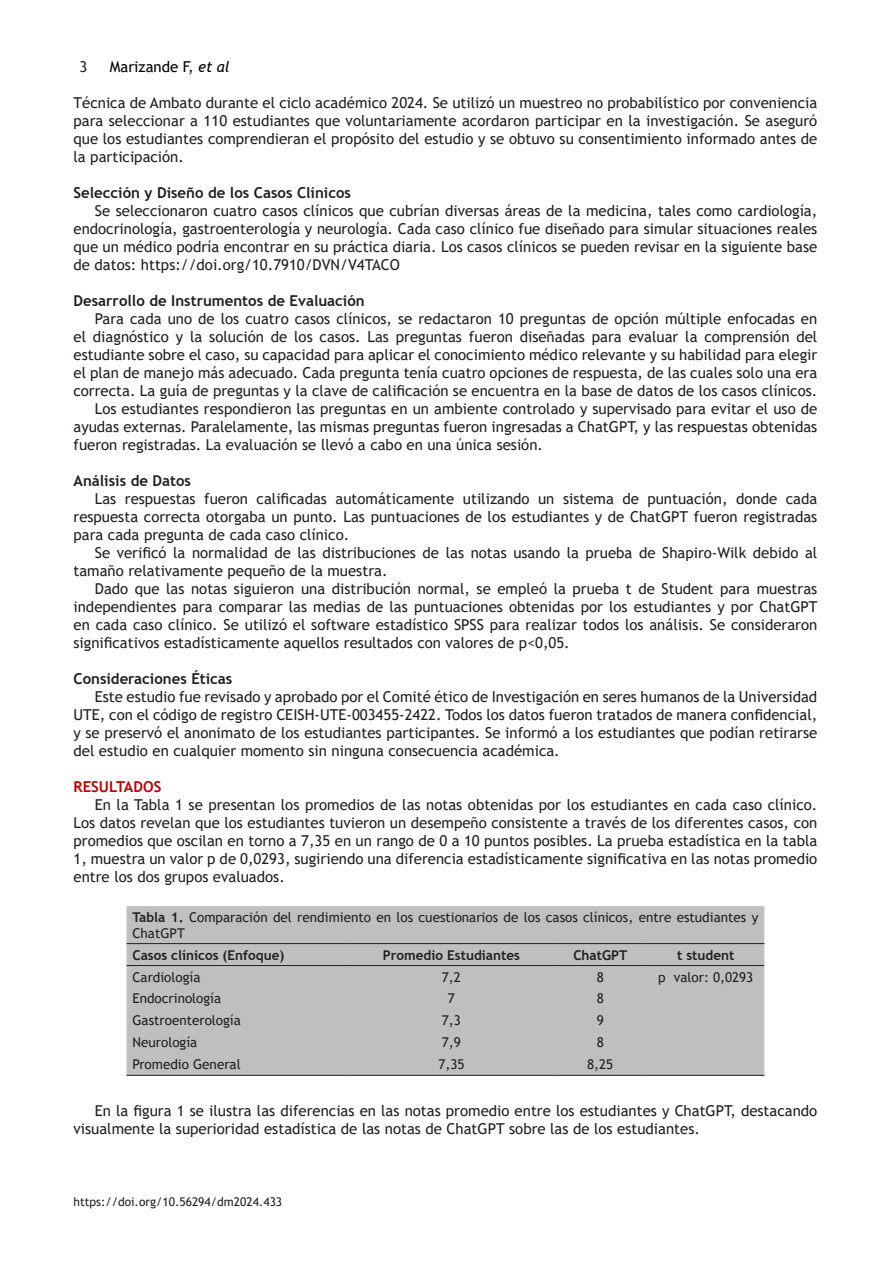
<style>
.page{position:relative;width:893px;height:1263px;background:#fff}
.page>*{position:absolute;margin:0;border:0;box-sizing:border-box;transform-origin:0 0}
.t1{font:15px/18px "Trebuchet MS";color:#231f20;text-align:justify}
.t2{font:700 15px "Trebuchet MS";color:#231f20}
.t3{font:15px "Trebuchet MS";color:#000}
.t4{font:700 15px "Trebuchet MS";color:#be0000}
.t5{font:13.5px/15.5px "Trebuchet MS";color:#231f20}
.t6{font:700 13.5px "Trebuchet MS";color:#231f20}
.t7{font:12px "Trebuchet MS";color:#231f20}
.s1{font-style:italic}
.s2{font-weight:700}
</style>
<div class="page">
<div style="left:126px;top:906px;width:638px;height:169px;background:#bfbfbf"></div>
<hr style="left:126px;top:943px;width:224px;height:1px;background:#231f20">
<hr style="left:350px;top:943px;width:203px;height:1px;background:#231f20">
<hr style="left:553px;top:943px;width:94px;height:1px;background:#231f20">
<hr style="left:647px;top:943px;width:117px;height:1px;background:#231f20">
<hr style="left:126px;top:965px;width:224px;height:1px;background:#231f20">
<hr style="left:350px;top:965px;width:203px;height:1px;background:#231f20">
<hr style="left:553px;top:965px;width:94px;height:1px;background:#231f20">
<hr style="left:647px;top:965px;width:117px;height:1px;background:#231f20">
<hr style="left:126px;top:1075px;width:224px;height:1px;background:#231f20">
<hr style="left:350px;top:1075px;width:203px;height:1px;background:#231f20">
<hr style="left:553px;top:1075px;width:94px;height:1px;background:#231f20">
<hr style="left:647px;top:1075px;width:117px;height:1px;background:#231f20">
<p class="t1" style="left:80px;top:58px;width:9px">3</p>
<p class="t3" style="left:110px;top:57px;width:121px">Marizande F, <span class="s1">et al</span></p>
<p class="t1" style="left:74px;top:94px;width:745px">Técnica de Ambato durante el ciclo académico 2024. Se utilizó un muestreo no probabilístico por conveniencia para seleccionar a 110 estudiantes que voluntariamente acordaron participar en la investigación. Se aseguró que los estudiantes comprendieran el propósito del estudio y se obtuvo su consentimiento informado antes de la participación.</p>
<p class="t2" style="left:74px;top:183px;width:279px">Selección y Diseño de los Casos Clínicos</p>
<p class="t1" style="left:74px;top:202px;width:745px;text-indent:21px">Se seleccionaron cuatro casos clínicos que cubrían diversas áreas de la medicina, tales como cardiología, endocrinología, gastroenterología y neurología. Cada caso clínico fue diseñado para simular situaciones reales que un médico podría encontrar en su práctica diaria. Los casos clínicos se pueden revisar en la siguiente base de datos: https://doi.org/10.7910/DVN/V4TACO</p>
<p class="t2" style="left:74px;top:291px;width:293px">Desarrollo de Instrumentos de Evaluación</p>
<p class="t1" style="left:74px;top:310px;width:745px;text-indent:21px">Para cada uno de los cuatro casos clínicos, se redactaron 10 preguntas de opción múltiple enfocadas en el diagnóstico y la solución de los casos. Las preguntas fueron diseñadas para evaluar la comprensión del estudiante sobre el caso, su capacidad para aplicar el conocimiento médico relevante y su habilidad para elegir el plan de manejo más adecuado. Cada pregunta tenía cuatro opciones de respuesta, de las cuales solo una era correcta. La guía de preguntas y la clave de calificación se encuentra en la base de datos de los casos clínicos.</p>
<p class="t1" style="left:74px;top:400px;width:745px;text-indent:21px">Los estudiantes respondieron las preguntas en un ambiente controlado y supervisado para evitar el uso de ayudas externas. Paralelamente, las mismas preguntas fueron ingresadas a ChatGPT, y las respuestas obtenidas fueron registradas. La evaluación se llevó a cabo en una única sesión.</p>
<p class="t2" style="left:74px;top:471px;width:119px">Análisis de Datos</p>
<p class="t1" style="left:74px;top:490px;width:745px;text-indent:21px">Las respuestas fueron calificadas automáticamente utilizando un sistema de puntuación, donde cada respuesta correcta otorgaba un punto. Las puntuaciones de los estudiantes y de ChatGPT fueron registradas para cada pregunta de cada caso clínico.</p>
<p class="t1" style="left:74px;top:544px;width:745px;text-indent:21px">Se verificó la normalidad de las distribuciones de las notas usando la prueba de Shapiro-Wilk debido al tamaño relativamente pequeño de la muestra.</p>
<p class="t1" style="left:74px;top:580px;width:746px;text-indent:21px">Dado que las notas siguieron una distribución normal, se empleó la prueba t de Student para muestras independientes para comparar las medias de las puntuaciones obtenidas por los estudiantes y por ChatGPT en cada caso clínico. Se utilizó el software estadístico SPSS para realizar todos los análisis. Se consideraron significativos estadísticamente aquellos resultados con valores de p&lt;0,05.</p>
<p class="t2" style="left:74px;top:669px;width:160px">Consideraciones Éticas</p>
<p class="t1" style="left:74px;top:688px;width:745px;text-indent:21px">Este estudio fue revisado y aprobado por el Comité ético de Investigación en seres humanos de la Universidad UTE, con el código de registro CEISH-UTE-003455-2422. Todos los datos fueron tratados de manera confidencial, y se preservó el anonimato de los estudiantes participantes. Se informó a los estudiantes que podían retirarse del estudio en cualquier momento sin ninguna consecuencia académica.</p>
<p class="t4" style="left:74px;top:777px;width:89px">RESULTADOS</p>
<p class="t1" style="left:74px;top:796px;width:745px;text-indent:21px">En la Tabla 1 se presentan los promedios de las notas obtenidas por los estudiantes en cada caso clínico.<br>Los datos revelan que los estudiantes tuvieron un desempeño consistente a través de los diferentes casos, con promedios que oscilan en torno a 7,35 en un rango de 0 a 10 puntos posibles. La prueba estadística en la tabla 1, muestra un valor p de 0,0293, sugiriendo una diferencia estadísticamente significativa en las notas promedio entre los dos grupos evaluados.</p>
<p class="t5" style="left:132px;top:909px;width:627px"><span class="s2">Tabla 1.</span> Comparación del rendimiento en los cuestionarios de los casos clínicos, entre estudiantes y<br>ChatGPT</p>
<p class="t6" style="left:132px;top:946px;width:153px">Casos clínicos (Enfoque)</p>
<p class="t6" style="left:383px;top:946px;width:139px">Promedio Estudiantes</p>
<p class="t6" style="left:573px;top:946px;width:56px">ChatGPT</p>
<p class="t6" style="left:677px;top:946px;width:59px">t student</p>
<p class="t5" style="left:132px;top:969px;width:69px">Cardiología</p>
<p class="t5" style="left:442px;top:969px;width:21px">7,2</p>
<p class="t5" style="left:597px;top:969px;width:9px">8</p>
<p class="t5" style="left:658px;top:969px;width:97px">p valor: 0,0293</p>
<p class="t5" style="left:132px;top:991px;width:90px">Endocrinología</p>
<p class="t5" style="left:448px;top:991px;width:9px">7</p>
<p class="t5" style="left:597px;top:991px;width:9px">8</p>
<p class="t5" style="left:132px;top:1013px;width:110px">Gastroenterología</p>
<p class="t5" style="left:442px;top:1013px;width:21px">7,3</p>
<p class="t5" style="left:597px;top:1013px;width:9px">9</p>
<p class="t5" style="left:132px;top:1035px;width:66px">Neurología</p>
<p class="t5" style="left:442px;top:1035px;width:21px">7,9</p>
<p class="t5" style="left:597px;top:1035px;width:9px">8</p>
<p class="t5" style="left:132px;top:1057px;width:110px">Promedio General</p>
<p class="t5" style="left:438px;top:1057px;width:28px">7,35</p>
<p class="t5" style="left:587px;top:1057px;width:28px">8,25</p>
<p class="t1" style="left:74px;top:1102px;width:745px;text-indent:21px">En la figura 1 se ilustra las diferencias en las notas promedio entre los estudiantes y ChatGPT, destacando visualmente la superioridad estadística de las notas de ChatGPT sobre las de los estudiantes.</p>
<p class="t7" style="left:74px;top:1194px;width:210px">https://doi.org/10.56294/dm2024.433</p>
</div>
